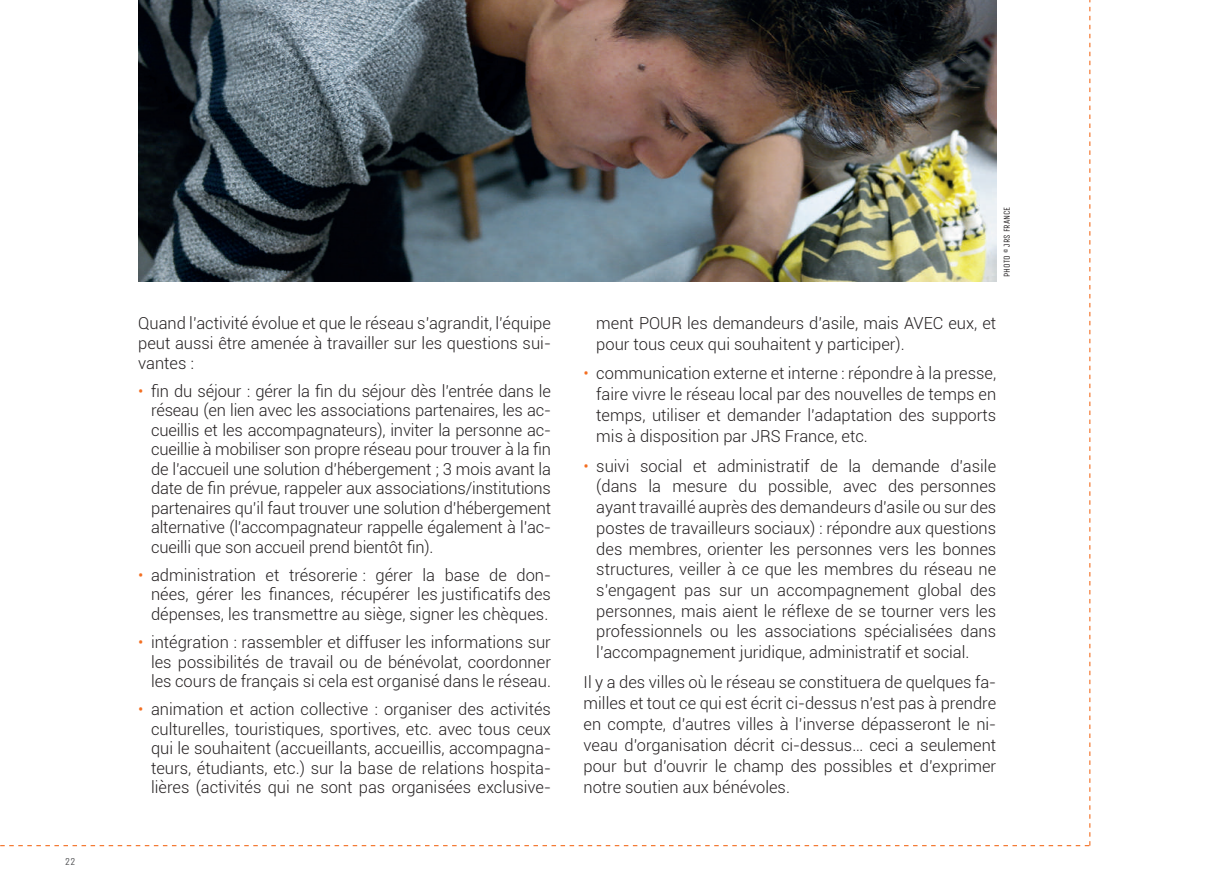
<style>
.page{position:relative;width:1221px;height:893px;background:#fff}
.page>*{position:absolute;margin:0;border:0;box-sizing:border-box;transform-origin:0 0}
.t1{font:300 16.5px/19.5px "Roboto";color:#231f20;text-align:justify}
.t2{font:10.5px "Unica One";color:#57585a}
.t3{font:9px "Unica One";color:#231f20}
.s1{color:#f36e21}
</style>
<div class="page">
<img style="left:138px;top:0;width:858px;height:282px">
<p class="t2" style="left:65px;top:855px;width:12px">22</p>
<p class="t1" style="left:138px;top:313px;width:414px">Quand l’activité évolue et que le réseau s’agrandit, l’équipe peut aussi être amenée à travailler sur les questions sui&shy;vantes :</p>
<p class="t1" style="left:151px;top:381px;width:401px;text-indent:-13px"><span class="s1">•</span> fin du séjour : gérer la fin du séjour dès l’entrée dans le réseau (en lien avec les associations partenaires, les ac&shy;cueillis et les accompagnateurs), inviter la personne ac&shy;cueillie à mobiliser son propre réseau pour trouver à la fin de l’accueil une solution d’hébergement ; 3 mois avant la date de fin prévue, rappeler aux associations/institutions partenaires qu’il faut trouver une solution d’hébergement alternative (l’accompagnateur rappelle également à l’ac&shy;cueilli que son accueil prend bientôt fin).</p>
<p class="t1" style="left:151px;top:565px;width:401px;text-indent:-13px"><span class="s1">•</span> administration et trésorerie : gérer la base de don&shy;nées, gérer les finances, récupérer les justificatifs des dépenses, les transmettre au siège, signer les chèques.</p>
<p class="t1" style="left:151px;top:632px;width:401px;text-indent:-13px"><span class="s1">•</span> intégration : rassembler et diffuser les informations sur les possibilités de travail ou de bénévolat, coordonner les cours de français si cela est organisé dans le réseau.</p>
<p class="t1" style="left:151px;top:699px;width:401px;text-indent:-13px"><span class="s1">•</span> animation et action collective : organiser des activités culturelles, touristiques, sportives, etc. avec tous ceux qui le souhaitent (accueillants, accueillis, accompagna&shy;teurs, étudiants, etc.) sur la base de relations hospita&shy;lières (activités qui ne sont pas organisées exclusive-</p>
<p class="t3" style="left:1001px;top:277px;width:72px;rotate:-90deg">PHOTO © JRS FRANCE</p>
<p class="t1" style="left:596px;top:312px;width:401px;line-height:20.7px">ment POUR les demandeurs d’asile, mais AVEC eux, et pour tous ceux qui souhaitent y participer).</p>
<p class="t1" style="left:596px;top:362px;width:401px;line-height:21px;text-indent:-13px"><span class="s1">•</span> communication externe et interne : répondre à la presse, faire vivre le réseau local par des nouvelles de temps en temps, utiliser et demander l’adaptation des supports mis à disposition par JRS France, etc.</p>
<p class="t1" style="left:596px;top:455px;width:401px;line-height:20.7px;text-indent:-13px"><span class="s1">•</span> suivi social et administratif de la demande d’asile (dans la mesure du possible, avec des personnes ayant travaillé auprès des demandeurs d’asile ou sur des postes de travailleurs sociaux) : répondre aux questions des membres, orienter les personnes vers les bonnes structures, veiller à ce que les membres du réseau ne s’engagent pas sur un accompagnement global des personnes, mais aient le réflexe de se tourner vers les professionnels ou les associations spécialisées dans l’accompagnement juridique, administratif et social.</p>
<p class="t1" style="left:583px;top:671px;width:414px;line-height:21px">Il y a des villes où le réseau se constituera de quelques fa&shy;milles et tout ce qui est écrit ci-dessus n’est pas à prendre en compte, d’autres villes à l’inverse dépasseront le ni&shy;veau d’organisation décrit ci-dessus… ceci a seulement pour but d’ouvrir le champ des possibles et d’exprimer notre soutien aux bénévoles.</p>
</div>
